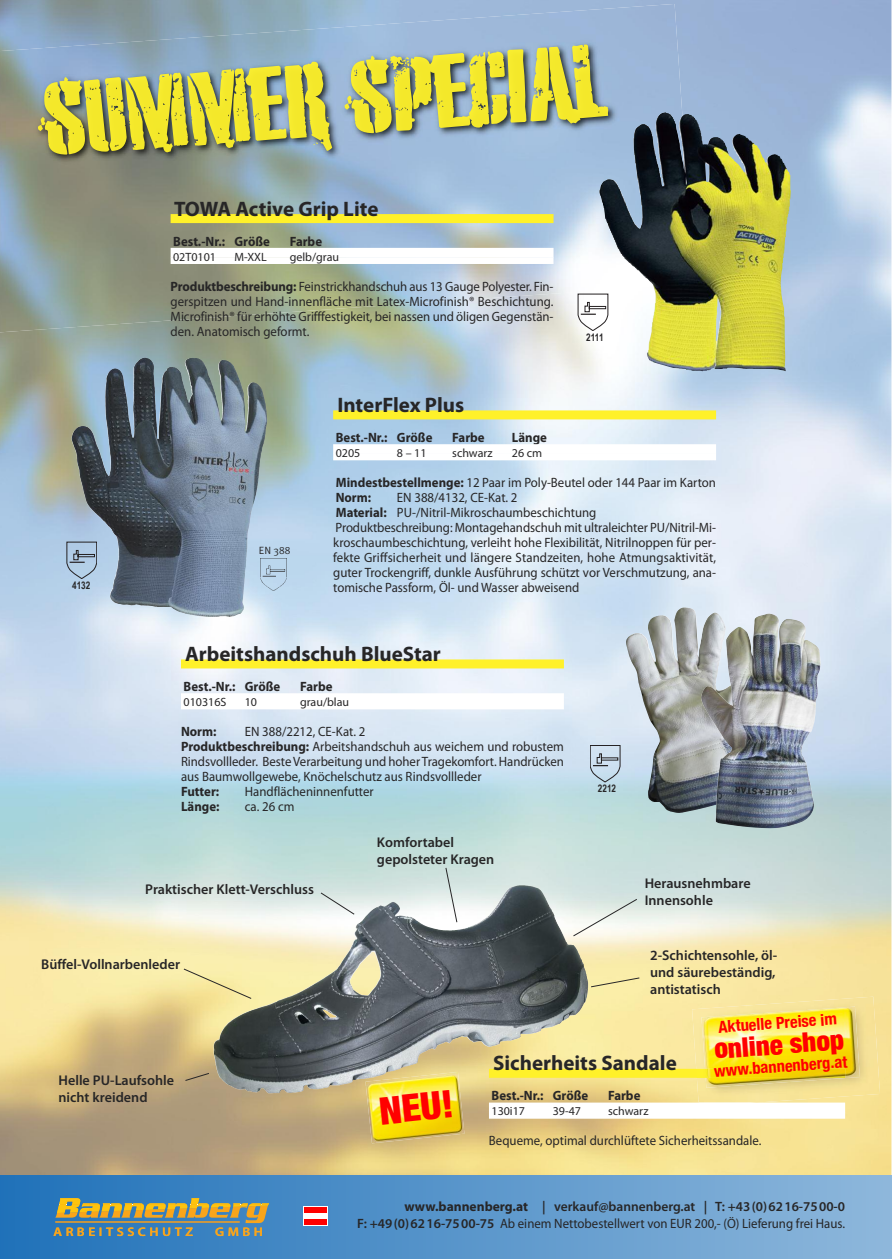
<style>
.page{position:relative;width:892px;height:1259px;background:#fff}
.page>*{position:absolute;margin:0;border:0;box-sizing:border-box;transform-origin:0 0}
.t1{font:900 condensed 37.95px "Helvetica Neue";color:#f00}
.t2{font:900 condensed 27px "Helvetica Neue";color:#f00}
.t3{font:700 21px "Myriad Pro";color:#272627}
.t4{font:700 condensed 16.5px "Helvetica Neue";color:#f00}
.t5{font:600 14.1px/17px "Myriad Pro";color:#272627}
.t6{font:13.5px/15px "Myriad Pro";color:#272627;scale:.95 1}
.t7{font:600 13.5px/16.5px "Myriad Pro";color:#272627;text-align:right}
.t8{font:700 13.5px "Myriad Pro";color:#272627;scale:.95 1}
.t9{font:12.45px "Myriad Pro Semibold+UDWLAG";letter-spacing:.26em;color:#f9a51b;scale:1.09 1}
.t10{font:12px "Myriad Pro";color:#272627}
.t11{font:700 10.5px "Arial Narrow";color:#272627;scale:.95 1}
.t12{font:10.5px "Meta Plus Normal";color:#272627}
.s1{font-weight:700}
.s2{font-weight:400}
</style>
<div class="page">
<img style="left:0;top:0;width:891px;height:1175px">
<img style="left:598px;top:123px;width:192px;height:248px">
<img style="left:626px;top:607px;width:146px;height:206px">
<img style="left:701px;top:613px;width:119px;height:215px">
<div style="left:181px;top:659px;width:383px;height:9px;background:#fff12a"></div>
<div style="left:181px;top:693px;width:383px;height:10px;background:#fff"></div>
<div style="left:181px;top:702px;width:383px;height:7px;background:#fff"></div>
<div style="left:489px;top:1068px;width:356px;height:9px;background:#fff12a"></div>
<div style="left:489px;top:1102px;width:356px;height:10px;background:#fff"></div>
<div style="left:489px;top:1112px;width:356px;height:6px;background:#fff"></div>
<svg style="left:590px;top:745px;width:30px;height:37px"></svg>
<div style="left:0;top:1175px;width:891px;height:84px;background:linear-gradient(to right,#2072b9,#8eb7db)"></div>
<div style="left:304px;top:1206px;width:24px;height:19px;background:#fff"></div>
<div style="left:304px;top:1219px;width:23px;height:5px;background:#f00"></div>
<div style="left:304px;top:1207px;width:23px;height:6px;background:#f00"></div>
<svg style="left:320px;top:892px;width:35px;height:23px"></svg>
<svg style="left:183px;top:968px;width:69px;height:31px;background:#f0e39e"></svg>
<svg style="left:445px;top:867px;width:12px;height:56px"></svg>
<svg style="left:590px;top:977px;width:50px;height:10px"></svg>
<svg style="left:184px;top:1072px;width:26px;height:9px"></svg>
<svg style="left:588px;top:898px;width:49px;height:39px"></svg>
<img style="left:500px;top:890px;width:88px;height:151px">
<svg style="left:55px;top:1198px;width:214px;height:25px;background:#96966b"></svg>
<img style="left:248px;top:1204px;width:20px;height:2px">
<img style="left:0;top:4px;width:684px;height:328px">
<img style="left:599px;top:112px;width:95px;height:175px">
<img style="left:38px;top:73px;width:150px;height:82px">
<img style="left:365px;top:1072px;width:99px;height:71px">
<img style="left:150px;top:359px;width:9px;height:80px">
<svg style="left:67px;top:542px;width:30px;height:37px"></svg>
<img style="left:692px;top:996px;width:187px;height:106px">
<svg style="left:696px;top:1068px;width:5px;height:9px"></svg>
<img style="left:701px;top:1006px;width:158px;height:81px">
<img style="left:705px;top:1068px;width:140px;height:9px">
<div style="left:171px;top:214px;width:382px;height:9px;background:#fff12a"></div>
<div style="left:171px;top:248px;width:382px;height:10px;background:#fff"></div>
<div style="left:171px;top:257px;width:382px;height:7px;background:#fff"></div>
<div style="left:333px;top:410px;width:383px;height:9px;background:#fff12a"></div>
<div style="left:333px;top:444px;width:383px;height:10px;background:#fff"></div>
<div style="left:333px;top:453px;width:383px;height:7px;background:#fff"></div>
<img style="left:260px;top:559px;width:26px;height:31px">
<p class="t11" style="left:72px;top:579px;width:21px">4132</p>
<h3 class="t3" style="left:174px;top:201px;width:206px">TOWA Active Grip Lite</h3>
<p class="t8" style="left:173px;top:236px;width:103px">Best.-Nr.: Größe</p>
<p class="t8" style="left:290px;top:236px;width:36px">Farbe</p>
<p class="t10" style="left:173px;top:252px;width:44px">02T0101</p>
<p class="t10" style="left:234px;top:252px;width:34px">M-XXL</p>
<p class="t10" style="left:290px;top:252px;width:51px">gelb/grau</p>
<p class="t6" style="left:171px;top:280px;width:404px;text-align:justify"><span class="s1">Produktbeschreibung:</span> Feinstrickhandschuh aus 13 Gauge Polyester. Fin&shy;gerspitzen und Hand-innenfläche mit Latex-Microfinish® Beschichtung.<br>Microfinish® für erhöhte Grifffestigkeit, bei nassen und öligen Gegenstän&shy;den. Anatomisch geformt.</p>
<p class="t11" style="left:586px;top:331px;width:20px">2111</p>
<p class="t12" style="left:259px;top:544px;width:33px">EN 388</p>
<h3 class="t3" style="left:337px;top:397px;width:128px">InterFlex Plus</h3>
<p class="t8" style="left:336px;top:432px;width:103px">Best.-Nr.: Größe</p>
<p class="t8" style="left:452px;top:432px;width:36px">Farbe</p>
<p class="t8" style="left:512px;top:432px;width:39px">Länge</p>
<p class="t10" style="left:336px;top:448px;width:26px">0205</p>
<p class="t10" style="left:397px;top:448px;width:31px">8–11</p>
<p class="t10" style="left:452px;top:448px;width:42px">schwarz</p>
<p class="t10" style="left:512px;top:448px;width:32px">26 cm</p>
<p class="t6" style="left:336px;top:476px;width:402px"><span class="s1">Mindestbestellmenge:</span> 12 Paar im Poly-Beutel oder 144 Paar im Karton<br><span class="s1">Norm:</span></p>
<p class="t6" style="left:333px;top:491px;width:404px;text-indent:64px">EN 388/4132, CE-Kat. 2<br><span class="s1">Material:</span> PU-/Nitril-Mikroschaumbeschichtung<br>Produktbeschreibung: Montagehandschuh mit ultraleichter PU/Nitril-Mi&shy;kroschaumbeschichtung, verleiht hohe Flexibilität, Nitrilnoppen für per&shy;fekte Griffsicherheit und längere Standzeiten, hohe Atmungsaktivität, guter Trockengriff, dunkle Ausführung schützt vor Verschmutzung, ana&shy;tomische Passform, Öl- und Wasser abweisend</p>
<h3 class="t3" style="left:185px;top:646px;width:257px">Arbeitshandschuh BlueStar</h3>
<p class="t8" style="left:183px;top:681px;width:103px">Best.-Nr.: Größe</p>
<p class="t8" style="left:300px;top:681px;width:36px">Farbe</p>
<p class="t10" style="left:183px;top:697px;width:44px">010316S</p>
<p class="t10" style="left:245px;top:697px;width:14px">10</p>
<p class="t10" style="left:300px;top:697px;width:51px">grau/blau</p>
<p class="t8" style="left:181px;top:726px;width:39px">Norm:</p>
<p class="t6" style="left:181px;top:725px;width:404px;text-indent:64px">EN 388/2212, CE-Kat. 2<br><span class="s1">Produktbeschreibung:</span> Arbeitshandschuh aus weichem und robustem Rindsvollleder. BesteVerarbeitung und hoher Tragekomfort. Handrücken aus Baumwollgewebe, Knöchelschutz aus Rindsvollleder</p>
<p class="t8" style="left:181px;top:786px;width:42px">Futter:</p>
<p class="t6" style="left:245px;top:785px;width:137px">Handflächeninnenfutter</p>
<p class="t8" style="left:181px;top:801px;width:42px">Länge:</p>
<p class="t6" style="left:245px;top:800px;width:54px">ca. 26 cm</p>
<p class="t5" style="left:145px;top:882px;width:170px">Praktischer Klett-Verschluss</p>
<p class="t5" style="left:377px;top:835px;width:119px">Komfortabel gepolsteter Kragen</p>
<p class="t11" style="left:598px;top:782px;width:21px">2212</p>
<p class="t5" style="left:644px;top:876px;width:107px">Herausnehmbare<br>Innensohle</p>
<p class="t5" style="left:41px;top:956px;width:140px">Büffel-Vollnarbenleder</p>
<p class="t5" style="left:59px;top:1073px;width:117px">Helle PU-Laufsohle nicht kreidend</p>
<p class="t9" style="left:53px;top:1226px;width:194px">ARBEITSSCHUTZ G MB H</p>
<h1 class="t1" style="left:377px;top:1088px;width:76px;rotate:-6deg">NEU!</h1>
<p class="t5" style="left:650px;top:948px;width:129px">2-Schichtensohle, öl&shy;und säurebeständig, antistatisch</p>
<p class="t4" style="left:717px;top:1016px;width:120px;rotate:-4deg">Aktuelle Preise im</p>
<h2 class="t2" style="left:713px;top:1032px;width:131px;rotate:-4deg">online shop</h2>
<p class="t4" style="left:713px;top:1060px;width:135px;rotate:-4deg">www.bannenberg.at</p>
<h3 class="t3" style="left:493px;top:1055px;width:185px">Sicherheits Sandale</h3>
<p class="t8" style="left:491px;top:1090px;width:103px">Best.-Nr.: Größe</p>
<p class="t8" style="left:608px;top:1090px;width:36px">Farbe</p>
<p class="t10" style="left:491px;top:1106px;width:35px">130i17</p>
<p class="t10" style="left:552px;top:1106px;width:30px">39-47</p>
<p class="t10" style="left:608px;top:1106px;width:42px">schwarz</p>
<p class="t6" style="left:489px;top:1134px;width:288px">Bequeme, optimal durchlüftete Sicherheitssandale.</p>
<p class="t7" style="left:357px;top:1199px;width:489px"><span class="s1">www.bannenberg.at</span> | verkauf@bannenberg.at | T: +43(0)6216-7500-0<br>F: +49(0)6216-7500-75 <span class="s2">Ab einem Nettobestellwert von EUR 200,- (Ö) Lieferung frei Haus.</span></p>
</div>
